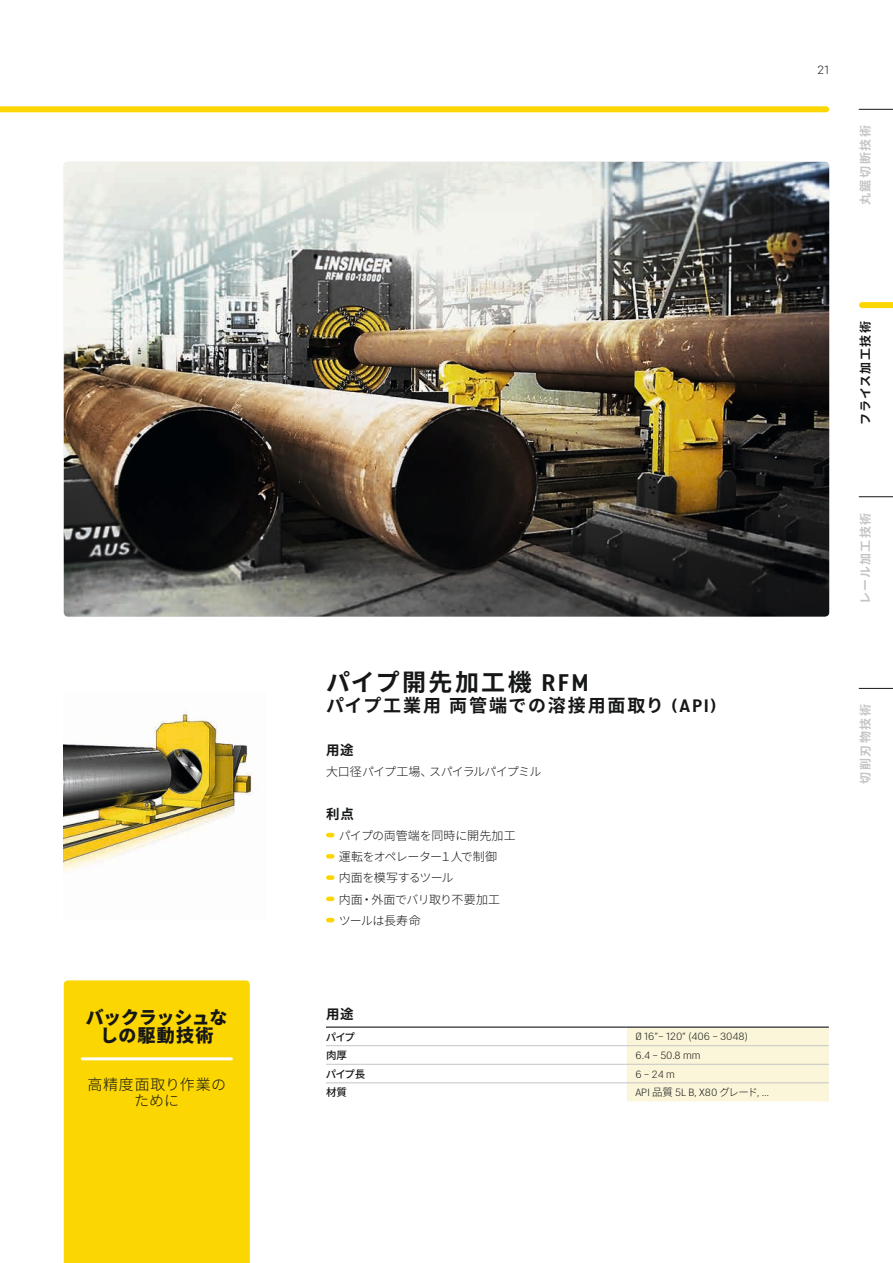
<style>
.page{position:relative;width:893px;height:1263px;background:#fff}
.page>*{position:absolute;margin:0;border:0;box-sizing:border-box;transform-origin:0 0}
.t1{font:700 24px "Noto Sans CJ Kjp";letter-spacing:.095em;color:#151616}
.t2{font:700 18px "Noto Sans CJ Kjp";letter-spacing:.095em;color:#151616}
.t3{font:900 18px/18px "Noto Sans CJ Kjp";letter-spacing:.005em;color:#151616;text-align:center}
.t4{font:300 15px/16.5px "Noto Sans CJ Kjp";letter-spacing:.035em;color:#151616;text-align:center}
.t5{font:700 13.5px "Noto Sans CJ Kjp";color:#151616}
.t6{font:300 12px/21.3px "Noto Sans CJ Kjp";letter-spacing:-.03em;color:#151616}
.t7{font:300 12px "Noto Sans CJ Kjp";letter-spacing:-.065em;color:#151616}
.t8{font:700 12px "Noto Sans CJ Kjp";letter-spacing:.13em;color:#c5c5c5}
.t9{font:700 12px "Noto Sans CJ Kjp";letter-spacing:.11em;color:#151616}
.t10{font:700 12px "Noto Sans CJ Kjp";letter-spacing:.11em;color:#c5c5c5}
.t11{font:300 12px "Opinion Pro";color:#151616}
.t12{font:300 10.5px "Opinion Pro";color:#151616}
.t13{font:500 10.5px "Noto Sans CJ Kjp";letter-spacing:-.065em;color:#151616}
.s1{font-family:"Opinion Pro"}
.s2{font-family:"Noto Sans CJ Kjp"}
</style>
<div class="page">
<div style="left:0;top:106px;width:826px;height:6px;background:#fcd600"></div>
<hr style="left:859px;top:109px;width:34px;height:1px;background:#151616">
<div style="left:862px;top:302px;width:31px;height:6px;background:#fcd600"></div>
<hr style="left:859px;top:496px;width:34px;height:1px;background:#151616">
<hr style="left:859px;top:688px;width:34px;height:1px;background:#151616">
<img style="left:64px;top:162px;width:765px;height:455px">
<div style="left:64px;top:980px;width:186px;height:283px;background:#fcd600"></div>
<hr style="left:82px;top:1057px;width:149px;height:3px;background:#fff">
<svg style="left:328px;top:833px;width:4px;height:4px"></svg>
<svg style="left:328px;top:854px;width:4px;height:4px"></svg>
<svg style="left:328px;top:875px;width:4px;height:5px"></svg>
<svg style="left:328px;top:897px;width:4px;height:4px"></svg>
<svg style="left:328px;top:918px;width:4px;height:4px"></svg>
<div style="left:627px;top:1028px;width:202px;height:73px;background:#fbf6d9"></div>
<hr style="left:326px;top:1082px;width:301px;height:1px;background:#c5c5c5">
<hr style="left:326px;top:1045px;width:301px;height:1px;background:#c5c5c5">
<hr style="left:326px;top:1064px;width:301px;height:1px;background:#c5c5c5">
<hr style="left:326px;top:1026px;width:301px;height:2px;background:#151616">
<hr style="left:627px;top:1026px;width:202px;height:2px;background:#151616">
<hr style="left:627px;top:1045px;width:202px;height:1px;background:#c5c5c5">
<hr style="left:627px;top:1064px;width:202px;height:1px;background:#c5c5c5">
<hr style="left:627px;top:1082px;width:202px;height:1px;background:#c5c5c5">
<img style="left:64px;top:710px;width:193px;height:163px">
<h2 class="t3" style="left:86px;top:1009px;width:143px">バックラッシュなしの駆動技術</h2>
<p class="t4" style="left:87px;top:1076px;width:140px">高精度面取り作業のために</p>
<h1 class="t1" style="left:326px;top:669px;width:264px">パイプ開先加工機 <span class="s1">RFM</span></h1>
<h2 class="t2" style="left:326px;top:695px;width:392px">パイプ工業用 両管端での溶接用面取り <span class="s1">(API)</span></h2>
<p class="t5" style="left:326px;top:742px;width:29px">用途</p>
<p class="t7" style="left:326px;top:765px;width:217px">大口径パイプ工場、スパイラルパイプミル</p>
<p class="t5" style="left:326px;top:806px;width:29px">利点</p>
<p class="t6" style="left:339px;top:825px;width:178px">パイプの両管端を同時に開先加工運転をオペレーター１人で制御<br>内面を模写するツール<br>内面・外面でバリ取り不要加工<br>ツールは長寿命</p>
<p class="t5" style="left:326px;top:1006px;width:29px">用途</p>
<p class="t13" style="left:326px;top:1031px;width:31px">パイプ</p>
<p class="t12" style="left:635px;top:1031px;width:114px">Ø 16”– 120” (406 – 3048)</p>
<p class="t13" style="left:326px;top:1049px;width:22px">肉厚</p>
<p class="t12" style="left:635px;top:1049px;width:67px">6.4 – 50.8 mm</p>
<p class="t13" style="left:326px;top:1068px;width:41px">パイプ長</p>
<p class="t12" style="left:635px;top:1068px;width:41px">6 – 24 m</p>
<p class="t13" style="left:326px;top:1086px;width:22px">材質</p>
<p class="t12" style="left:635px;top:1087px;width:135px">API <span class="s2">品質</span> 5L B, X80 <span class="s2">グレード</span>, …</p>
<p class="t11" style="left:817px;top:63px;width:13px">21</p>
<p class="t8" style="left:859px;top:205px;width:82px;rotate:-90deg">丸鋸切断技術</p>
<p class="t9" style="left:859px;top:425px;width:105px;rotate:-90deg">フライス加工技術</p>
<p class="t10" style="left:859px;top:604px;width:93px;rotate:-90deg">レール加工技術</p>
<p class="t8" style="left:859px;top:784px;width:81px;rotate:-90deg">切削刃物技術</p>
</div>
